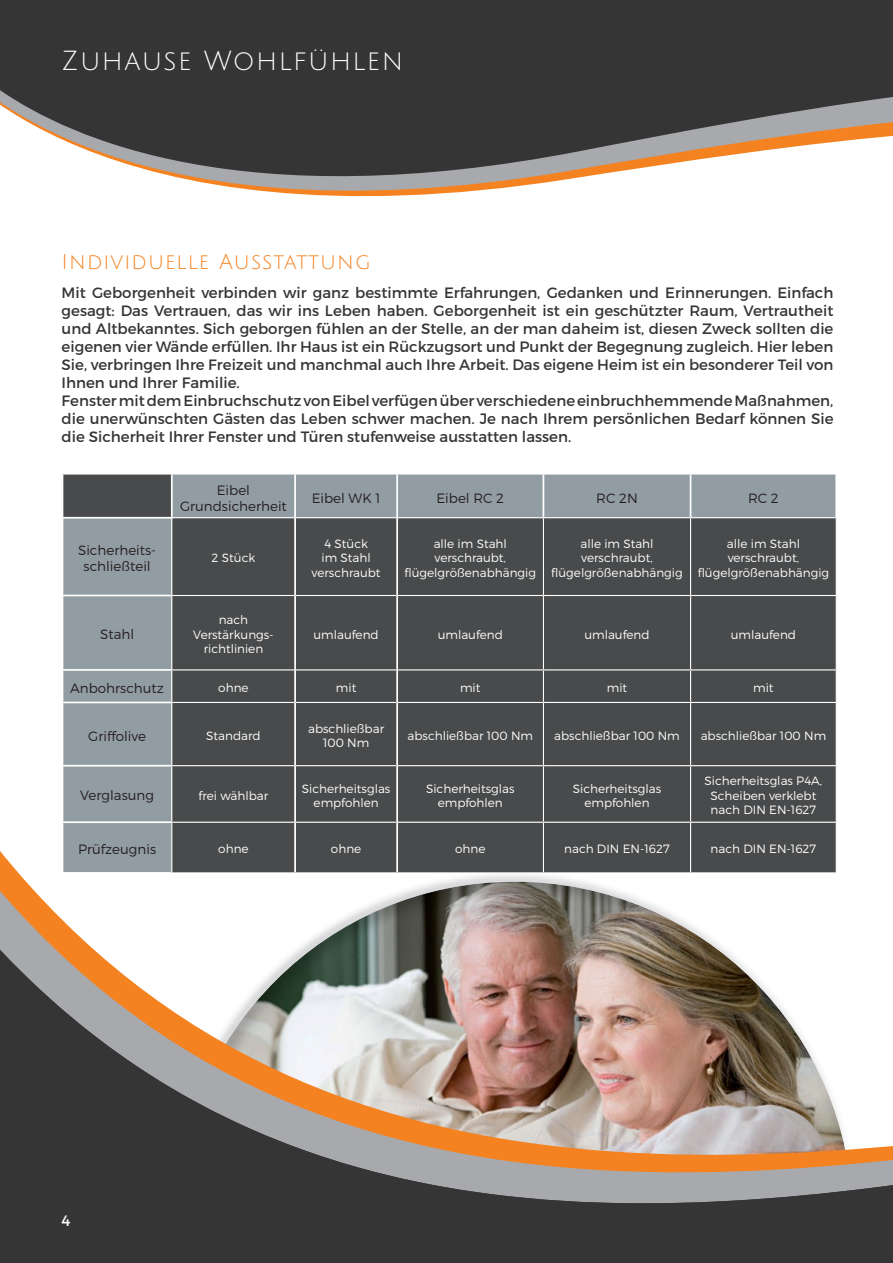
<style>
.page{position:relative;width:893px;height:1263px;background:#fff}
.page>*{position:absolute;margin:0;border:0;box-sizing:border-box;transform-origin:0 0}
.t1{font:27px "Julius Sans One";letter-spacing:.05em;color:#fff}
.t2{font:21px "Julius Sans One";letter-spacing:.05em;color:#f58220}
.t3{font:15px/18px "Montserrat";color:#363536}
.t4{font:15px "Montserrat";color:#fff}
.t5{font:300 13.5px/16.2px "Montserrat";color:#231f20;text-align:center}
.t6{font:300 12px/14.4px "Montserrat";color:#fff;text-align:center}
</style>
<div class="page">
<svg style="left:0;top:851px;width:714px;height:90px"></svg>
<svg style="left:0;top:941px;width:725px;height:9px"></svg>
<img style="left:0;top:950px;width:893px;height:313px">
<svg style="left:0;top:0;width:893px;height:197px;background:#625e5b"></svg>
<svg style="left:63px;top:475px;width:773px;height:347px;background:#5a5d60"></svg>
<div style="left:63px;top:822px;width:109px;height:51px;background:#929ca3"></div>
<div style="left:172px;top:823px;width:664px;height:49px;background:#494a4b"></div>
<hr style="left:62px;top:595px;width:109px;height:1px;background:#fff">
<hr style="left:62px;top:669px;width:109px;height:2px;background:#fff">
<hr style="left:62px;top:702px;width:109px;height:1px;background:#fff">
<hr style="left:62px;top:765px;width:109px;height:1px;background:#fff">
<hr style="left:62px;top:821px;width:109px;height:2px;background:#fff">
<hr style="left:62px;top:517px;width:111px;height:2px;background:#fff">
<hr style="left:171px;top:517px;width:123px;height:1px;background:#fff">
<hr style="left:296px;top:517px;width:100px;height:1px;background:#fff">
<hr style="left:398px;top:517px;width:145px;height:1px;background:#fff">
<hr style="left:543px;top:517px;width:148px;height:1px;background:#fff">
<hr style="left:691px;top:517px;width:146px;height:1px;background:#fff">
<hr style="left:171px;top:595px;width:123px;height:1px;background:#fff">
<hr style="left:296px;top:595px;width:100px;height:1px;background:#fff">
<hr style="left:398px;top:595px;width:145px;height:1px;background:#fff">
<hr style="left:543px;top:595px;width:148px;height:1px;background:#fff">
<hr style="left:691px;top:595px;width:146px;height:1px;background:#fff">
<hr style="left:171px;top:669px;width:123px;height:1px;background:#fff">
<hr style="left:296px;top:669px;width:100px;height:1px;background:#fff">
<hr style="left:398px;top:669px;width:145px;height:1px;background:#fff">
<hr style="left:543px;top:669px;width:148px;height:1px;background:#fff">
<hr style="left:691px;top:669px;width:146px;height:1px;background:#fff">
<hr style="left:171px;top:702px;width:123px;height:1px;background:#fff">
<hr style="left:296px;top:702px;width:100px;height:1px;background:#fff">
<hr style="left:398px;top:702px;width:145px;height:1px;background:#fff">
<hr style="left:543px;top:702px;width:148px;height:1px;background:#fff">
<hr style="left:691px;top:702px;width:146px;height:1px;background:#fff">
<hr style="left:171px;top:765px;width:123px;height:1px;background:#fff">
<hr style="left:296px;top:765px;width:100px;height:1px;background:#fff">
<hr style="left:398px;top:765px;width:145px;height:1px;background:#fff">
<hr style="left:543px;top:765px;width:148px;height:1px;background:#fff">
<hr style="left:691px;top:765px;width:146px;height:1px;background:#fff">
<hr style="left:171px;top:822px;width:123px;height:1px;background:#fff">
<hr style="left:171px;top:475px;width:2px;height:42px;background:#fff">
<hr style="left:294px;top:475px;width:2px;height:43px;background:#fff">
<hr style="left:396px;top:475px;width:2px;height:43px;background:#fff">
<hr style="left:543px;top:475px;width:1px;height:42px;background:#fff">
<hr style="left:690px;top:475px;width:1px;height:42px;background:#fff">
<hr style="left:835px;top:475px;width:2px;height:42px;background:#fff">
<hr style="left:294px;top:518px;width:2px;height:77px;background:#fff">
<hr style="left:396px;top:518px;width:2px;height:77px;background:#fff">
<hr style="left:294px;top:595px;width:2px;height:75px;background:#fff">
<hr style="left:396px;top:595px;width:2px;height:75px;background:#fff">
<hr style="left:294px;top:670px;width:2px;height:32px;background:#fff">
<hr style="left:396px;top:670px;width:2px;height:32px;background:#fff">
<hr style="left:294px;top:702px;width:2px;height:64px;background:#fff">
<hr style="left:396px;top:702px;width:2px;height:64px;background:#fff">
<hr style="left:294px;top:766px;width:2px;height:56px;background:#fff">
<hr style="left:396px;top:766px;width:2px;height:56px;background:#fff">
<hr style="left:62px;top:823px;width:1px;height:49px;background:#fff">
<hr style="left:294px;top:822px;width:2px;height:50px;background:#fff">
<hr style="left:396px;top:822px;width:2px;height:50px;background:#fff">
<hr style="left:62px;top:872px;width:109px;height:2px;background:#fff">
<hr style="left:171px;top:518px;width:1px;height:77px;background:#fff">
<hr style="left:543px;top:518px;width:1px;height:77px;background:#fff">
<hr style="left:690px;top:518px;width:1px;height:77px;background:#fff">
<hr style="left:171px;top:596px;width:1px;height:73px;background:#fff">
<hr style="left:543px;top:596px;width:1px;height:73px;background:#fff">
<hr style="left:690px;top:596px;width:1px;height:73px;background:#fff">
<hr style="left:171px;top:670px;width:1px;height:32px;background:#fff">
<hr style="left:543px;top:670px;width:1px;height:32px;background:#fff">
<hr style="left:690px;top:670px;width:1px;height:32px;background:#fff">
<hr style="left:171px;top:703px;width:1px;height:62px;background:#fff">
<hr style="left:543px;top:703px;width:1px;height:62px;background:#fff">
<hr style="left:690px;top:703px;width:1px;height:62px;background:#fff">
<hr style="left:171px;top:766px;width:1px;height:56px;background:#fff">
<hr style="left:543px;top:766px;width:1px;height:56px;background:#fff">
<hr style="left:690px;top:766px;width:1px;height:56px;background:#fff">
<hr style="left:171px;top:823px;width:1px;height:49px;background:#fff">
<hr style="left:543px;top:823px;width:1px;height:49px;background:#fff">
<hr style="left:690px;top:823px;width:1px;height:49px;background:#fff">
<hr style="left:171px;top:872px;width:124px;height:1px;background:#fff">
<hr style="left:295px;top:872px;width:102px;height:1px;background:#fff">
<hr style="left:397px;top:872px;width:146px;height:1px;background:#fff">
<hr style="left:543px;top:872px;width:148px;height:1px;background:#fff">
<hr style="left:691px;top:872px;width:146px;height:1px;background:#fff">
<h1 class="t1" style="left:62px;top:45px;width:343px">Zuhause Wohlfühlen</h1>
<h2 class="t2" style="left:62px;top:249px;width:310px">Individuelle Ausstattung</h2>
<p class="t3" style="left:62px;top:284px;width:773px">Mit Geborgenheit verbinden wir ganz bestimmte Erfahrungen, Gedanken und Erinnerungen. Einfach gesagt: Das Vertrauen, das wir ins Leben haben. Geborgenheit ist ein geschützter Raum, Vertrautheit und Altbekanntes. Sich geborgen fühlen an der Stelle, an der man daheim ist, diesen Zweck sollten die eigenen vier Wände erfüllen. Ihr Haus ist ein Rückzugsort und Punkt der Begegnung zugleich. Hier leben Sie, verbringen Ihre Freizeit und manchmal auch Ihre Arbeit. Das eigene Heim ist ein besonderer Teil von Ihnen und Ihrer Familie.<br>Fenster mit dem Einbruchschutz von Eibel verfügen über verschiedene einbruchhemmende Maßnahmen, die unerwünschten Gästen das Leben schwer machen. Je nach Ihrem persönlichen Bedarf können Sie die Sicherheit Ihrer Fenster und Türen stufenweise ausstatten lassen.</p>
<p class="t5" style="left:180px;top:482px;width:108px">Eibel<br>Grundsicherheit</p>
<p class="t5" style="left:312px;top:490px;width:70px">Eibel WK 1</p>
<p class="t5" style="left:436px;top:490px;width:69px">Eibel RC 2</p>
<p class="t5" style="left:596px;top:490px;width:43px">RC 2N</p>
<p class="t5" style="left:748px;top:490px;width:32px">RC 2</p>
<p class="t5" style="left:78px;top:542px;width:80px">Sicherheits&shy;schließteil</p>
<p class="t6" style="left:212px;top:551px;width:45px">2 Stück</p>
<p class="t5" style="left:100px;top:626px;width:35px">Stahl</p>
<p class="t6" style="left:193px;top:613px;width:82px">nach<br>Verstärkungs&shy;richtlinien</p>
<p class="t6" style="left:312px;top:536px;width:71px">4 Stück<br>im Stahl verschraubt</p>
<p class="t6" style="left:404px;top:536px;width:133px">alle im Stahl verschraubt, flügelgrößenabhängig</p>
<p class="t6" style="left:551px;top:536px;width:133px">alle im Stahl verschraubt, flügelgrößenabhängig</p>
<p class="t6" style="left:698px;top:536px;width:133px">alle im Stahl verschraubt, flügelgrößenabhängig</p>
<p class="t6" style="left:314px;top:627px;width:67px">umlaufend</p>
<p class="t6" style="left:438px;top:627px;width:67px">umlaufend</p>
<p class="t6" style="left:584px;top:627px;width:67px">umlaufend</p>
<p class="t6" style="left:731px;top:627px;width:67px">umlaufend</p>
<p class="t5" style="left:70px;top:680px;width:95px">Anbohrschutz</p>
<p class="t6" style="left:218px;top:680px;width:32px">ohne</p>
<p class="t6" style="left:336px;top:680px;width:22px">mit</p>
<p class="t6" style="left:460px;top:680px;width:22px">mit</p>
<p class="t6" style="left:607px;top:680px;width:22px">mit</p>
<p class="t6" style="left:753px;top:680px;width:22px">mit</p>
<p class="t5" style="left:88px;top:728px;width:59px">Griffolive</p>
<p class="t6" style="left:206px;top:728px;width:56px">Standard</p>
<p class="t6" style="left:308px;top:721px;width:77px">abschließbar<br>100 Nm</p>
<p class="t6" style="left:408px;top:728px;width:127px">abschließbar 100 Nm</p>
<p class="t6" style="left:554px;top:728px;width:127px">abschließbar 100 Nm</p>
<p class="t6" style="left:701px;top:728px;width:127px">abschließbar 100 Nm</p>
<p class="t5" style="left:80px;top:787px;width:75px">Verglasung</p>
<p class="t6" style="left:199px;top:788px;width:71px">frei wählbar</p>
<p class="t6" style="left:302px;top:781px;width:90px">Sicherheitsglas empfohlen</p>
<p class="t6" style="left:426px;top:781px;width:90px">Sicherheitsglas empfohlen</p>
<p class="t6" style="left:573px;top:781px;width:90px">Sicherheitsglas empfohlen</p>
<p class="t6" style="left:705px;top:774px;width:119px">Sicherheitsglas P4A,<br>Scheiben verklebt nach DIN EN-1627</p>
<p class="t5" style="left:78px;top:841px;width:79px">Prüfzeugnis</p>
<p class="t6" style="left:218px;top:842px;width:32px">ohne</p>
<p class="t6" style="left:331px;top:842px;width:32px">ohne</p>
<p class="t6" style="left:455px;top:842px;width:32px">ohne</p>
<p class="t6" style="left:564px;top:842px;width:107px">nach DIN EN-1627</p>
<p class="t6" style="left:711px;top:842px;width:107px">nach DIN EN-1627</p>
<p class="t4" style="left:62px;top:1213px;width:10px">4</p>
</div>
